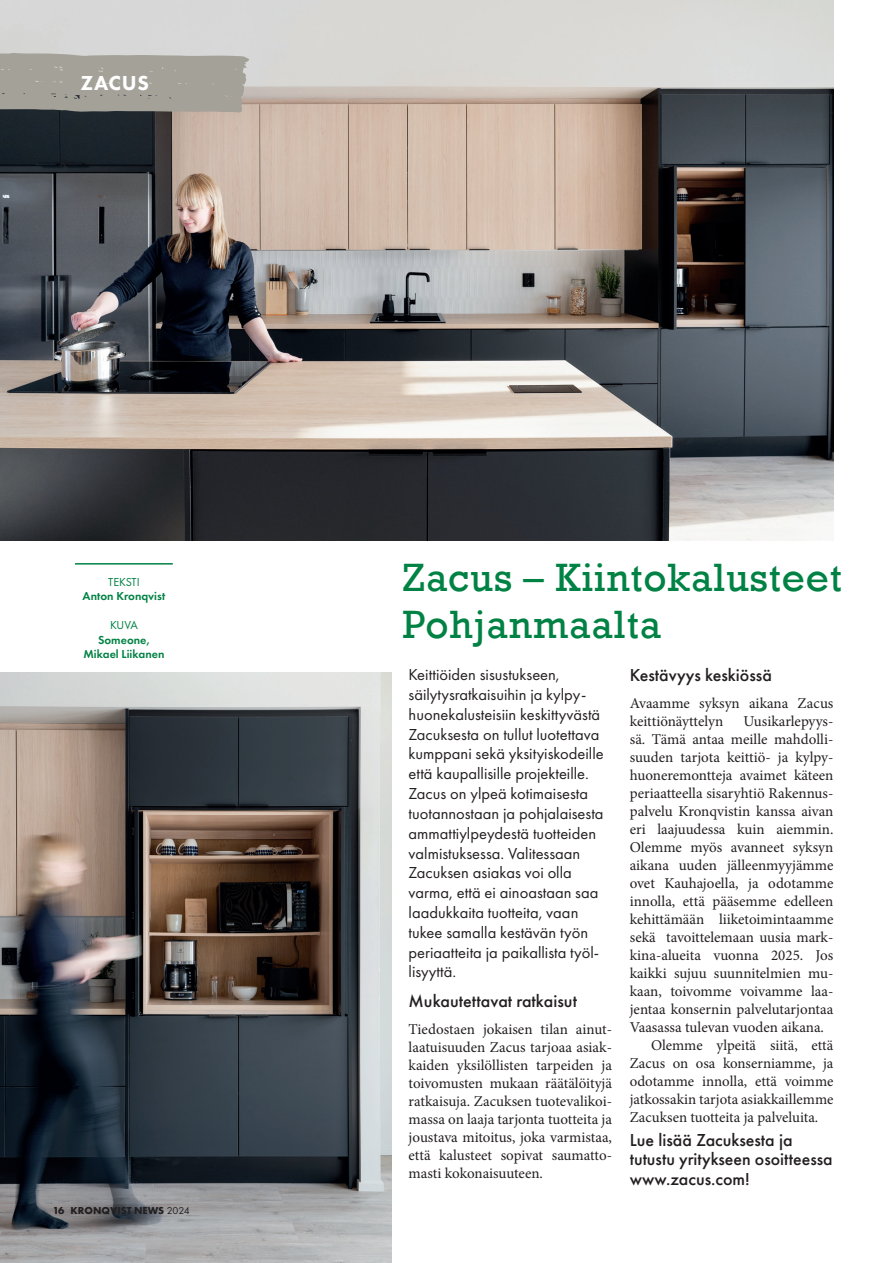
<style>
.page{position:relative;width:893px;height:1263px;background:#fff}
.page>*{position:absolute;margin:0;border:0;box-sizing:border-box;transform-origin:0 0}
.t1{font:40.5px/46.5px "Rockwell";letter-spacing:.02em;color:#008244}
.t2{font:800 21px "Futura PT";letter-spacing:.03em;color:#fff}
.t3{font:500 18px/19.5px "Futura PT";color:#231f20}
.t4{font:16.5px/19.8px "Futura PT";color:#231f20}
.t5{font:15px/18px "Minion Pro";color:#231f20;text-align:justify}
.t6{font:600 12px/14.4px "Futura PT";color:#008244;text-align:center}
.t7{font:12px "Futura PT";letter-spacing:-.01em;color:#008244}
.t8{font:700 10.5px "Futura PT";color:#231f20}
.s1{font-weight:400}
</style>
<div class="page">
<img style="left:0;top:0;width:833px;height:541px">
<img style="left:0;top:672px;width:392px;height:591px">
<svg style="left:0;top:48px;width:249px;height:65px"></svg>
<hr style="left:75px;top:563px;width:98px;height:2px;background:#008244">
<h2 class="t2" style="left:81px;top:70px;width:70px">ZACUS</h2>
<p class="t7" style="left:108px;top:575px;width:33px">TEKSTI</p>
<p class="t6" style="left:83px;top:589px;width:84px">Anton Kronqvist</p>
<p class="t7" style="left:110px;top:618px;width:29px">KUVA</p>
<p class="t6" style="left:83px;top:632px;width:83px">Someone,<br>Mikael Liikanen</p>
<p class="t8" style="left:53px;top:1204px;width:139px">16 KRONQVIST NEWS <span class="s1">2024</span></p>
<h1 class="t1" style="left:403px;top:555px;width:441px">Zacus – Kiintokalusteet<br>Pohjanmaalta</h1>
<p class="t4" style="left:409px;top:665px;width:197px">Keittiöiden sisustukseen, säilytysratkaisuihin ja kylpy&shy;huonekalusteisiin keskittyvästä<br>Zacuksesta on tullut luotettava kumppani sekä yksityiskodeille että kaupallisille projekteille.<br>Zacus on ylpeä kotimaisesta tuotannostaan ja pohjalaisesta ammattiylpeydestä tuotteiden valmistuksessa. Valitessaan<br>Zacuksen asiakas voi olla varma, että ei ainoastaan saa laadukkaita tuotteita, vaan tukee samalla kestävän työn periaatteita ja paikallista työl&shy;lisyyttä.</p>
<p class="t3" style="left:409px;top:992px;width:170px">Mukautettavat ratkaisut</p>
<p class="t5" style="left:409px;top:1020px;width:205px">Tiedostaen jokaisen tilan ainut&shy;laatuisuuden Zacus tarjoaa asiak&shy;kaiden yksilöllisten tarpeiden ja toivomusten mukaan räätälöityjä ratkaisuja. Zacuksen tuotevalikoi&shy;massa on laaja tarjonta tuotteita ja joustava mitoitus, joka varmistaa, että kalusteet sopivat saumatto&shy;masti kokonaisuuteen.</p>
<p class="t3" style="left:630px;top:666px;width:144px">Kestävyys keskiössä</p>
<p class="t5" style="left:630px;top:694px;width:205px">Avaamme syksyn aikana Zacus keittiönäyttelyn</p>
<p class="t5" style="left:743px;top:712px;width:91px">Uusikarlepyys-</p>
<p class="t5" style="left:630px;top:730px;width:205px">sä. Tämä antaa meille mahdolli-</p>
<p class="t5" style="left:630px;top:748px;width:205px">suuden tarjota keittiö- ja kylpy-</p>
<p class="t5" style="left:630px;top:766px;width:205px">huoneremontteja avaimet käteen</p>
<p class="t5" style="left:630px;top:784px;width:205px">periaatteella sisaryhtiö Rakennus-</p>
<p class="t5" style="left:630px;top:802px;width:205px">palvelu Kronqvistin kanssa aivan</p>
<p class="t5" style="left:630px;top:820px;width:205px">eri laajuudessa kuin aiemmin.</p>
<p class="t5" style="left:630px;top:838px;width:205px">Olemme myös avanneet syksyn</p>
<p class="t5" style="left:630px;top:856px;width:205px">aikana uuden jälleenmyyjämme</p>
<p class="t5" style="left:630px;top:874px;width:205px">ovet Kauhajoella, ja odotamme</p>
<p class="t5" style="left:630px;top:892px;width:205px">innolla, että pääsemme edelleen</p>
<p class="t5" style="left:630px;top:910px;width:205px">kehittämään liiketoimintaamme</p>
<p class="t5" style="left:630px;top:928px;width:205px">sekä tavoittelemaan uusia mark-</p>
<p class="t5" style="left:630px;top:946px;width:205px">kina-alueita vuonna 2025. Jos</p>
<p class="t5" style="left:630px;top:964px;width:205px">kaikki sujuu suunnitelmien mu-</p>
<p class="t5" style="left:630px;top:982px;width:205px">kaan, toivomme voivamme laa-</p>
<p class="t5" style="left:630px;top:1000px;width:205px">jentaa konsernin palvelutarjontaa</p>
<p class="t5" style="left:630px;top:1018px;width:196px">Vaasassa tulevan vuoden aikana.</p>
<p class="t5" style="left:651px;top:1036px;width:184px">Olemme ylpeitä siitä, että</p>
<p class="t5" style="left:630px;top:1054px;width:205px">Zacus on osa konserniamme, ja</p>
<p class="t5" style="left:630px;top:1072px;width:205px">odotamme innolla, että voimme</p>
<p class="t5" style="left:630px;top:1090px;width:205px">jatkossakin tarjota asiakkaillemme</p>
<p class="t5" style="left:630px;top:1108px;width:190px">Zacuksen tuotteita ja palveluita.</p>
<p class="t3" style="left:630px;top:1130px;width:204px">Lue lisää Zacuksesta ja tutustu yritykseen osoitteessa www.zacus.com!</p>
</div>
